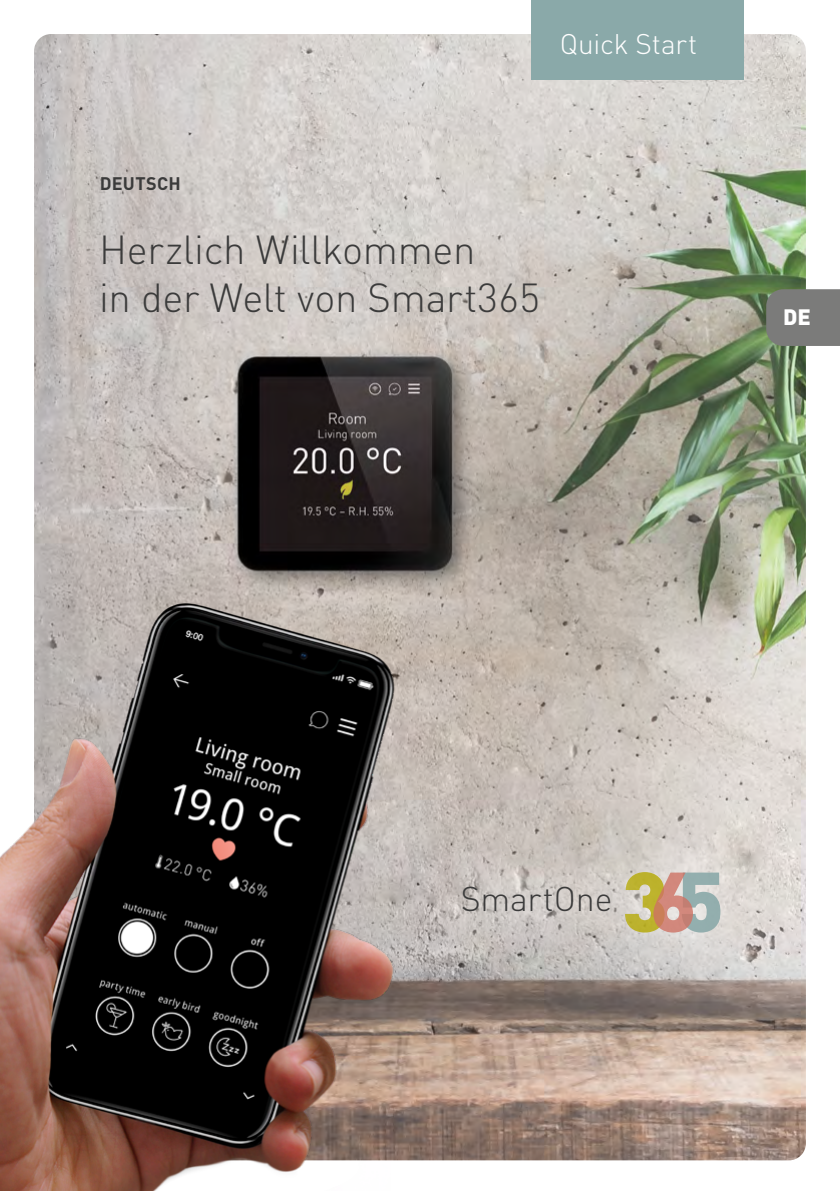
<style>
.page{position:relative;width:840px;height:1191px;background:#fff}
.page>*{position:absolute;margin:0;border:0;box-sizing:border-box;transform-origin:0 0}
.t1{font:300 40px/48px "DIN Pro";letter-spacing:-.01em;color:#3b3b3b}
.t2{font:300 34px "DIN Pro";letter-spacing:-.005em;color:#3b3b3b}
.t3{font:300 28px "DIN Pro";letter-spacing:-.01em;color:#fff}
.t4{font:900 22px "DIN Pro";color:#fff}
.t5{font:700 18px "DIN Pro";letter-spacing:.015em;color:#3b3b3b}
</style>
<div class="page">
<img style="left:34px;top:34px;width:771px;height:1126px">
<div style="left:582px;top:827px;width:181px;height:150px;background:#fff;opacity:.8"></div>
<svg style="left:687px;top:872px;width:33px;height:60px;background:#abb8b6"></svg>
<div style="left:530px;top:0;width:213px;height:79px;background:#8aa9a9"></div>
<img style="left:0;top:592px;width:687px;height:599px">
<div style="left:765px;top:289px;width:74px;height:57px;background:#7b7b7a"></div>
<p class="t3" style="left:559px;top:27px;width:139px">Quick Start</p>
<p class="t5" style="left:100px;top:172px;width:83px">DEUTSCH</p>
<p class="t1" style="left:99px;top:225px;width:442px">Herzlich Willkommen<br>in der Welt von Smart365</p>
<p class="t4" style="left:782px;top:303px;width:29px">DE</p>
<p class="t2" style="left:460px;top:877px;width:153px">SmartOne</p>
</div>
